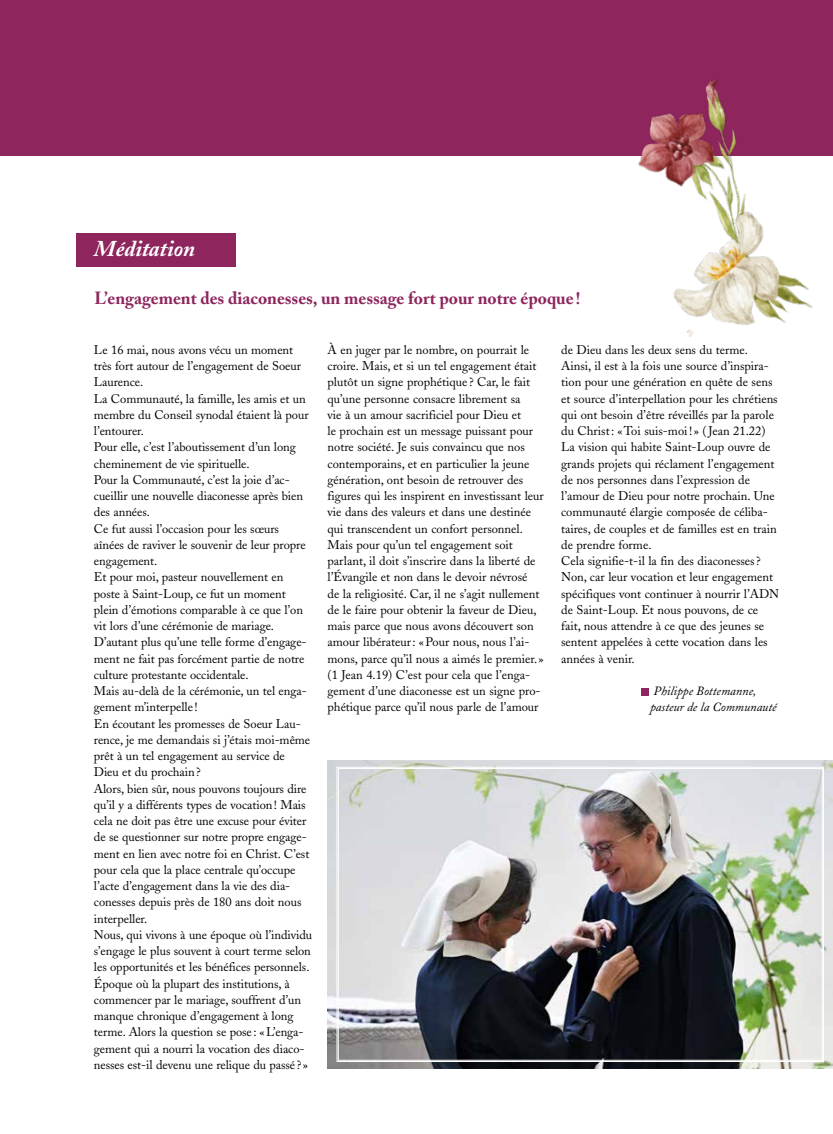
<style>
.page{position:relative;width:833px;height:1134px;background:#fff}
.page>*{position:absolute;margin:0;border:0;box-sizing:border-box;transform-origin:0 0}
.t1{font:italic 700 22.5px "Adobe Caslon";color:#fff}
.t2{font:700 17.5px "Adobe Caslon";letter-spacing:-.005em;color:#8e255d}
.t3{font:12.5px/16.2px "Adobe Caslon";color:#000}
.t4{font:italic 12.5px/16.2px "Adobe Caslon";color:#000}
</style>
<div class="page">
<div style="left:0;top:0;width:833px;height:155px;background:#8e255d"></div>
<img style="left:327px;top:760px;width:506px;height:309px">
<div style="left:76px;top:233px;width:160px;height:33px;background:#8e255d"></div>
<img style="left:337px;top:767px;width:487px;height:295px">
<div style="left:338px;top:768px;width:484px;height:293px;border:1px solid #fff"></div>
<div style="left:642px;top:688px;width:7px;height:7px;background:#8e255d"></div>
<img style="left:605px;top:79px;width:207px;height:118px">
<img style="left:673px;top:197px;width:140px;height:140px">
<h1 class="t1" style="left:94px;top:236px;width:103px">Méditation</h1>
<h2 class="t2" style="left:94px;top:288px;width:487px">L’engagement des diaconesses, un message fort pour notre époque !</h2>
<p class="t3" style="left:94px;top:342px;width:220px">Le 16 mai, nous avons vécu un moment très fort autour de l’engagement de Soeur Laurence.<br>La Communauté, la famille, les amis et un membre du Conseil synodal étaient là pour l’entourer.<br>Pour elle, c’est l’aboutissement d’un long cheminement de vie spirituelle.<br>Pour la Communauté, c’est la joie d’ac&shy;cueillir une nouvelle diaconesse après bien des années.<br>Ce fut aussi l’occasion pour les sœurs aînées de raviver le souvenir de leur propre engagement.<br>Et pour moi, pasteur nouvellement en poste à Saint-Loup, ce fut un moment plein d’émotions comparable à ce que l’on vit lors d’une cérémonie de mariage.<br>D’autant plus qu’une telle forme d’engage&shy;ment ne fait pas forcément partie de notre culture protestante occidentale.<br>Mais au-delà de la cérémonie, un tel enga&shy;gement m’interpelle !<br>En écoutant les promesses de Soeur Lau&shy;rence, je me demandais si j’étais moi-même prêt à un tel engagement au service de Dieu et du prochain?<br>Alors, bien sûr, nous pouvons toujours dire qu’il y a différents types de vocation! Mais cela ne doit pas être une excuse pour éviter de se questionner sur notre propre engage&shy;ment en lien avec notre foi en Christ. C’est pour cela que la place centrale qu’occupe l’acte d’engagement dans la vie des dia&shy;conesses depuis près de 180 ans doit nous interpeller.<br>Nous, qui vivons à une époque où l’individu s’engage le plus souvent à court terme selon les opportunités et les bénéfices personnels.<br>Époque où la plupart des institutions, à commencer par le mariage, souffrent d’un manque chronique d’engagement à long terme. Alors la question se pose : «L’enga&shy;gement qui a nourri la vocation des diaco&shy;nesses est-il devenu une relique du passé ? »</p>
<p class="t3" style="left:327px;top:342px;width:218px">À en juger par le nombre, on pourrait le croire. Mais, et si un tel engagement était plutôt un signe prophétique ? Car, le fait qu’une personne consacre librement sa<br>vie à un amour sacrificiel pour Dieu et<br>le prochain est un message puissant pour notre société. Je suis convaincu que nos contemporains, et en particulier la jeune génération, ont besoin de retrouver des figures qui les inspirent en investissant leur vie dans des valeurs et dans une destinée qui transcendent un confort personnel.<br>Mais pour qu’un tel engagement soit parlant, il doit s’inscrire dans la liberté de l’Évangile et non dans le devoir névrosé<br>de la religiosité. Car, il ne s’agit nullement de le faire pour obtenir la faveur de Dieu, mais parce que nous avons découvert son amour libérateur: «Pour nous, nous l’ai&shy;mons, parce qu’il nous a aimés le premier.» (1 Jean 4.19) C’est pour cela que l’enga&shy;gement d’une diaconesse est un signe pro&shy;phétique parce qu’il nous parle de l’amour</p>
<p class="t3" style="left:561px;top:342px;width:219px">de Dieu dans les deux sens du terme.<br>Ainsi, il est à la fois une source d’inspira&shy;tion pour une génération en quête de sens et source d’interpellation pour les chrétiens qui ont besoin d’être réveillés par la parole du Christ: «Toi suis-moi! » ( Jean 21.22)<br>La vision qui habite Saint-Loup ouvre de grands projets qui réclament l’engagement de nos personnes dans l’expression de l’amour de Dieu pour notre prochain. Une communauté élargie composée de céliba&shy;taires, de couples et de familles est en train de prendre forme.<br>Cela signifie-t-il la fin des diaconesses?<br>Non, car leur vocation et leur engagement spécifiques vont continuer à nourrir l’ADN de Saint-Loup. Et nous pouvons, de ce fait, nous attendre à ce que des jeunes se sentent appelées à cette vocation dans les années à venir.</p>
<p class="t4" style="left:650px;top:683px;width:128px">Philippe Bottemanne, pasteur de la Communauté</p>
</div>
